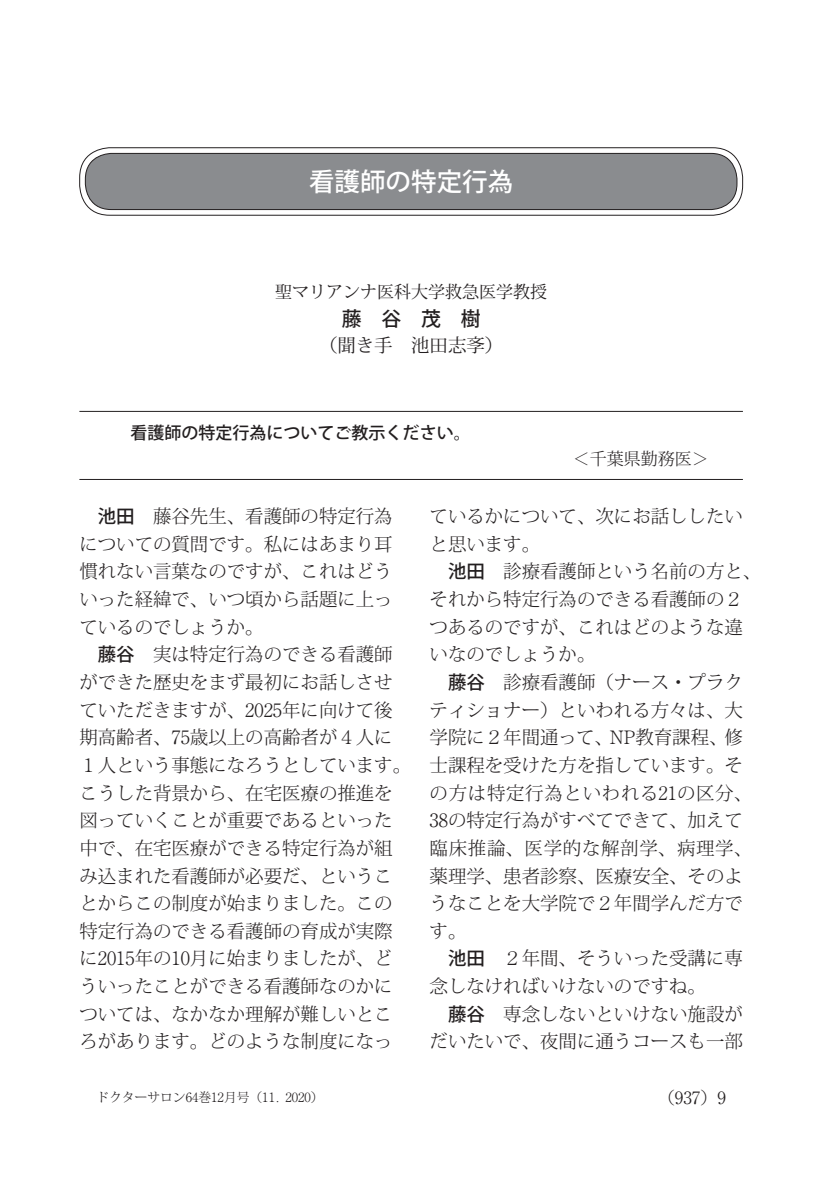
<style>
.page{position:relative;width:828px;height:1191px;background:#fff}
.page>*{position:absolute;margin:0;border:0;box-sizing:border-box;transform-origin:0 0}
.t1{font:500 25.6px "Koz Go Pro";color:#fff}
.t2{font:500 19.8px "Koz Go Pro";color:#231f20}
.t3{font:300 18.4px "Koz Min Pro";color:#231f20}
.t4{font:300 18.4px "Koz Min Pro";letter-spacing:.04em;color:#231f20}
.t5{font:18.4px "Koz Min Pro";color:#231f20}
.t6{font:500 17px "Koz Go Pro";color:#231f20}
.t7{font:17px "Koz Min Pro";color:#231f20}
.t8{font:300 17px "Koz Min Pro";color:#231f20}
.t9{font:300 17px "Ryumin Pro";color:#231f20}
.t10{font:300 12.8px "Koz Min Pro";color:#231f20}
.s1{font-family:"Ryumin Pro"}
.s2{font-family:"Koz Go Pro";font-weight:500}
.s3{font-family:"Koz Min Pro"}
</style>
<div class="page">
<hr style="left:79px;top:411px;width:664px;height:1px;background:#231f20">
<hr style="left:79px;top:479px;width:664px;height:1px;background:#231f20">
<div style="left:79px;top:147px;width:664px;height:68px;border:1px solid #231f20;border-radius:30px"></div>
<div style="left:85px;top:153px;width:652px;height:56px;background:#8a8c8f;border-radius:26px"></div>
<div style="left:85px;top:153px;width:652px;height:57px;border:1px solid #231f20;border-radius:26px"></div>
<p class="t1" style="left:309px;top:165px;width:206px">看護師の特定行為</p>
<p class="t7" style="left:275px;top:279px;width:274px">聖マリアンナ医科大学救急医学教授</p>
<p class="t2" style="left:342px;top:306px;width:140px">藤　谷　茂　樹</p>
<p class="t5" style="left:319px;top:332px;width:186px">（聞き手　池田志斈）</p>
<p class="t6" style="left:113px;top:422px;width:359px">　看護師の特定行為についてご教示ください。</p>
<p class="t8" style="left:573px;top:446px;width:138px"><span class="s1">＜</span>千葉県勤務医<span class="s1">＞</span></p>
<p class="t3" style="left:98px;top:503px;width:296px"><span class="s2">池田</span>　藤谷先生、看護師の特定行為</p>
<p class="t3" style="left:79px;top:531px;width:315px">についての質問です。私にはあまり耳</p>
<p class="t3" style="left:79px;top:558px;width:315px">慣れない言葉なのですが、これはどう</p>
<p class="t3" style="left:79px;top:586px;width:315px">いった経緯で、いつ頃から話題に上っ</p>
<p class="t3" style="left:79px;top:614px;width:186px">ているのでしょうか。</p>
<p class="t3" style="left:98px;top:641px;width:296px"><span class="s2">藤谷</span>　実は特定行為のできる看護師</p>
<p class="t3" style="left:79px;top:669px;width:315px">ができた歴史をまず最初にお話しさせ</p>
<p class="t3" style="left:79px;top:697px;width:315px">ていただきますが、<span class="s1">2025</span>年に向けて後</p>
<p class="t3" style="left:79px;top:724px;width:315px">期高齢者、<span class="s1">75</span>歳以上の高齢者が<span class="s1">４</span>人に</p>
<p class="t3" style="left:79px;top:752px;width:333px"><span class="s1">１</span>人という事態になろうとしています。</p>
<p class="t3" style="left:79px;top:780px;width:315px">こうした背景から、在宅医療の推進を</p>
<p class="t3" style="left:79px;top:807px;width:315px">図っていくことが重要であるといった</p>
<p class="t3" style="left:79px;top:835px;width:315px">中で、在宅医療ができる特定行為が組</p>
<p class="t3" style="left:79px;top:863px;width:315px">み込まれた看護師が必要だ、というこ</p>
<p class="t3" style="left:79px;top:890px;width:315px">とからこの制度が始まりました。この</p>
<p class="t3" style="left:79px;top:918px;width:315px">特定行為のできる看護師の育成が実際</p>
<p class="t3" style="left:79px;top:945px;width:315px">に<span class="s1">2015</span>年の<span class="s1">10</span>月に始まりましたが、ど</p>
<p class="t3" style="left:79px;top:973px;width:315px">ういったことができる看護師なのかに</p>
<p class="t3" style="left:79px;top:1001px;width:315px">ついては、なかなか理解が難しいとこ</p>
<p class="t3" style="left:79px;top:1028px;width:315px">ろがあります。どのような制度になっ</p>
<p class="t3" style="left:429px;top:503px;width:315px">ているかについて、次にお話ししたい</p>
<p class="t3" style="left:429px;top:531px;width:112px">と思います。</p>
<p class="t3" style="left:448px;top:558px;width:315px"><span class="s2">池田</span>　診療看護師という名前の方と、</p>
<p class="t3" style="left:429px;top:586px;width:315px">それから特定行為のできる看護師の<span class="s1">２</span></p>
<p class="t3" style="left:429px;top:614px;width:315px">つあるのですが、これはどのような違</p>
<p class="t3" style="left:429px;top:641px;width:167px">いなのでしょうか。</p>
<p class="t3" style="left:448px;top:669px;width:296px"><span class="s2">藤谷</span>　診療看護師（ナース・プラク</p>
<p class="t3" style="left:429px;top:697px;width:315px">ティショナー）といわれる方々は、大</p>
<p class="t3" style="left:429px;top:724px;width:315px">学院に<span class="s1">２</span>年間通って、<span class="s1">NP</span>教育課程、修</p>
<p class="t3" style="left:429px;top:752px;width:315px">士課程を受けた方を指しています。そ</p>
<p class="t4" style="left:429px;top:780px;width:324px">の方は特定行為といわれる<span class="s1">21</span>の区分、</p>
<p class="t3" style="left:429px;top:807px;width:315px"><span class="s1">38</span>の特定行為がすべてできて、加えて</p>
<p class="t4" style="left:429px;top:835px;width:324px">臨床推論、医学的な解剖学、病理学、</p>
<p class="t3" style="left:429px;top:863px;width:315px">薬理学、患者診察、医療安全、そのよ</p>
<p class="t3" style="left:429px;top:890px;width:315px">うなことを大学院で<span class="s1">２</span>年間学んだ方で</p>
<p class="t3" style="left:429px;top:918px;width:38px">す。</p>
<p class="t3" style="left:448px;top:945px;width:296px"><span class="s2">池田</span> <span class="s1">２</span>年間、そういった受講に専</p>
<p class="t3" style="left:429px;top:973px;width:278px">念しなければいけないのですね。</p>
<p class="t3" style="left:448px;top:1001px;width:296px"><span class="s2">藤谷</span>　専念しないといけない施設が</p>
<p class="t3" style="left:429px;top:1028px;width:315px">だいたいで、夜間に通うコースも一部</p>
<p class="t10" style="left:96px;top:1088px;width:229px">ドクターサロン<span class="s1">64</span>巻<span class="s1">12</span>月号（<span class="s1">11. 2020</span>）</p>
<p class="t9" style="left:658px;top:1084px;width:70px"><span class="s3">（</span>937<span class="s3">）</span>9</p>
</div>
